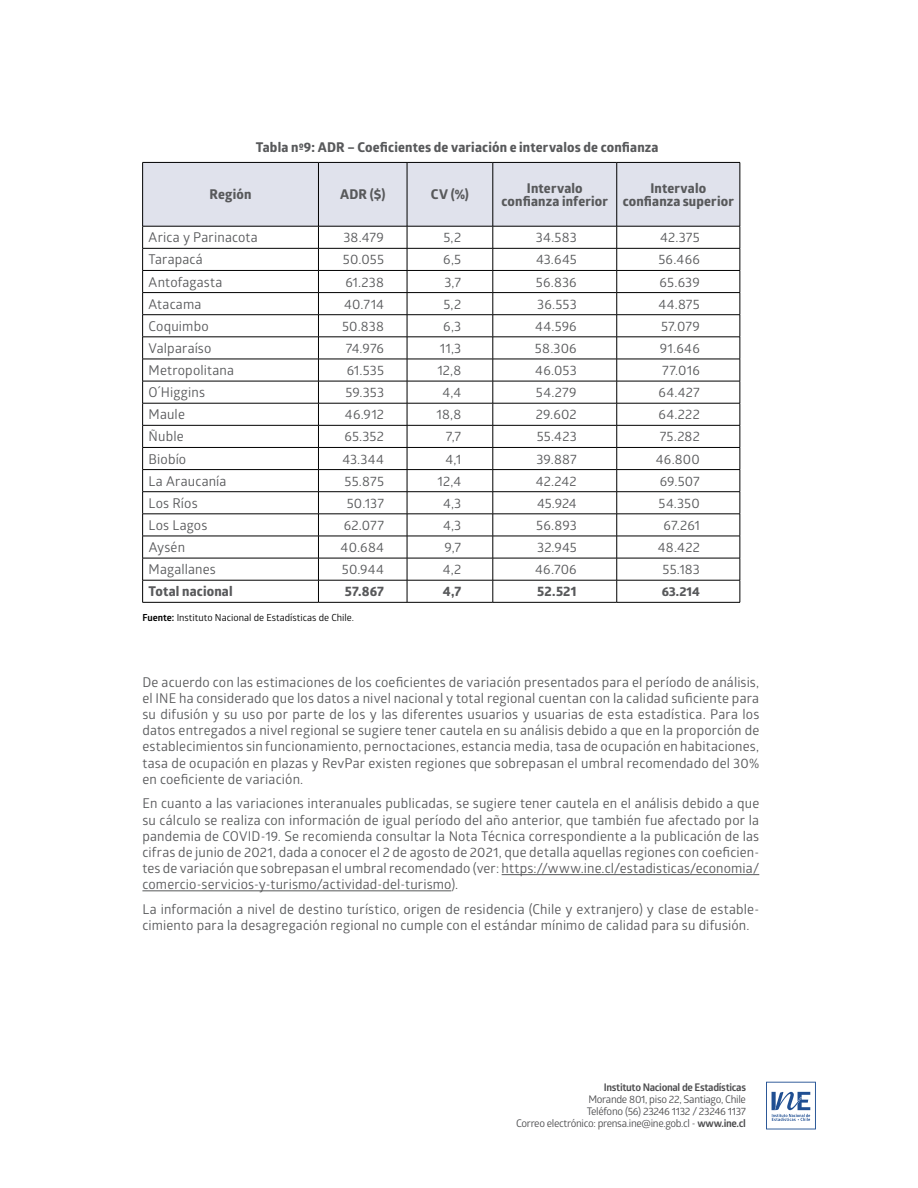
<style>
.page{position:relative;width:918px;height:1188px;background:#fff}
.page>*{position:absolute;margin:0;border:0;box-sizing:border-box;transform-origin:0 0}
.t1{font:13.5px/16.2px "Glober";letter-spacing:.01em;color:#58595b;text-align:justify}
.t2{font:700 13.5px/13.5px "Globerx";letter-spacing:.015em;color:#58595b;text-align:center}
.t3{font:700 12.75px "Globerx";color:#58595b}
.t4{font:10.5px/12px "Glober";letter-spacing:-.03em;color:#4d4d4f;text-align:right}
.t5{font:700 10.5px "Glober";letter-spacing:-.03em;color:#4d4d4f}
.t6{font:9.75px "Glober";color:#000}
.s1{font-weight:700}
</style>
<div class="page">
<svg style="left:766px;top:1082px;width:50px;height:47px"></svg>
<hr style="left:502px;top:874px;width:257px;height:1px;background:#58595b">
<hr style="left:142px;top:891px;width:309px;height:1px;background:#58595b">
<svg style="left:142px;top:162px;width:599px;height:440px"></svg>
<hr style="left:142px;top:602px;width:176px;height:1px;background:#000">
<hr style="left:318px;top:602px;width:89px;height:1px;background:#000">
<hr style="left:407px;top:602px;width:86px;height:1px;background:#000">
<hr style="left:493px;top:602px;width:124px;height:1px;background:#000">
<hr style="left:617px;top:602px;width:123px;height:1px;background:#000">
<hr style="left:142px;top:162px;width:176px;height:1px;background:#000">
<hr style="left:142px;top:163px;width:1px;height:63px;background:#000">
<hr style="left:142px;top:226px;width:176px;height:1px;background:#000">
<hr style="left:318px;top:162px;width:89px;height:1px;background:#000">
<hr style="left:318px;top:163px;width:1px;height:63px;background:#000">
<hr style="left:318px;top:226px;width:89px;height:1px;background:#000">
<hr style="left:407px;top:162px;width:86px;height:1px;background:#000">
<hr style="left:407px;top:163px;width:1px;height:63px;background:#000">
<hr style="left:407px;top:226px;width:86px;height:1px;background:#000">
<hr style="left:493px;top:162px;width:124px;height:1px;background:#000">
<hr style="left:493px;top:163px;width:1px;height:63px;background:#000">
<hr style="left:493px;top:226px;width:124px;height:1px;background:#000">
<hr style="left:617px;top:162px;width:123px;height:1px;background:#000">
<hr style="left:616px;top:163px;width:1px;height:63px;background:#000">
<hr style="left:740px;top:163px;width:1px;height:63px;background:#000">
<hr style="left:617px;top:226px;width:123px;height:1px;background:#000">
<p class="t2" style="left:256px;top:140px;width:404px">Tabla nº9: ADR – Coeficientes de variación e intervalos de confianza</p>
<p class="t2" style="left:210px;top:188px;width:43px">Región</p>
<p class="t2" style="left:340px;top:188px;width:47px">ADR ($)</p>
<p class="t2" style="left:431px;top:188px;width:40px">CV (%)</p>
<p class="t2" style="left:502px;top:181px;width:108px">Intervalo confianza inferior</p>
<p class="t2" style="left:623px;top:181px;width:113px">Intervalo confianza superior</p>
<p class="t1" style="left:149px;top:229px;width:111px">Arica y Parinacota</p>
<p class="t1" style="left:343px;top:229px;width:42px">38.479</p>
<p class="t1" style="left:443px;top:229px;width:19px">5,2</p>
<p class="t1" style="left:536px;top:229px;width:42px">34.583</p>
<p class="t1" style="left:660px;top:229px;width:41px">42.375</p>
<p class="t1" style="left:149px;top:251px;width:56px">Tarapacá</p>
<p class="t1" style="left:343px;top:251px;width:43px">50.055</p>
<p class="t1" style="left:443px;top:251px;width:19px">6,5</p>
<p class="t1" style="left:536px;top:251px;width:42px">43.645</p>
<p class="t1" style="left:658px;top:251px;width:43px">56.466</p>
<p class="t1" style="left:149px;top:273px;width:75px">Antofagasta</p>
<p class="t1" style="left:345px;top:273px;width:40px">61.238</p>
<p class="t1" style="left:444px;top:273px;width:18px">3,7</p>
<p class="t1" style="left:536px;top:273px;width:42px">56.836</p>
<p class="t1" style="left:660px;top:273px;width:42px">65.639</p>
<p class="t1" style="left:149px;top:295px;width:54px">Atacama</p>
<p class="t1" style="left:344px;top:295px;width:41px">40.714</p>
<p class="t1" style="left:443px;top:295px;width:19px">5,2</p>
<p class="t1" style="left:537px;top:295px;width:41px">36.553</p>
<p class="t1" style="left:658px;top:295px;width:43px">44.875</p>
<p class="t1" style="left:149px;top:317px;width:62px">Coquimbo</p>
<p class="t1" style="left:342px;top:317px;width:43px">50.838</p>
<p class="t1" style="left:443px;top:317px;width:19px">6,3</p>
<p class="t1" style="left:535px;top:317px;width:43px">44.596</p>
<p class="t1" style="left:661px;top:317px;width:40px">57.079</p>
<p class="t1" style="left:149px;top:340px;width:64px">Valparaíso</p>
<p class="t1" style="left:346px;top:340px;width:40px">74.976</p>
<p class="t1" style="left:440px;top:340px;width:23px">11,3</p>
<p class="t1" style="left:535px;top:340px;width:43px">58.306</p>
<p class="t1" style="left:660px;top:340px;width:42px">91.646</p>
<p class="t1" style="left:149px;top:362px;width:87px">Metropolitana</p>
<p class="t1" style="left:347px;top:362px;width:39px">61.535</p>
<p class="t1" style="left:437px;top:362px;width:25px">12,8</p>
<p class="t1" style="left:535px;top:362px;width:43px">46.053</p>
<p class="t1" style="left:662px;top:362px;width:39px">77.016</p>
<p class="t1" style="left:149px;top:384px;width:58px">O´Higgins</p>
<p class="t1" style="left:345px;top:384px;width:40px">59.353</p>
<p class="t1" style="left:442px;top:384px;width:20px">4,4</p>
<p class="t1" style="left:536px;top:384px;width:42px">54.279</p>
<p class="t1" style="left:659px;top:384px;width:43px">64.427</p>
<p class="t1" style="left:149px;top:406px;width:38px">Maule</p>
<p class="t1" style="left:345px;top:406px;width:41px">46.912</p>
<p class="t1" style="left:437px;top:406px;width:26px">18,8</p>
<p class="t1" style="left:536px;top:406px;width:42px">29.602</p>
<p class="t1" style="left:659px;top:406px;width:43px">64.222</p>
<p class="t1" style="left:149px;top:428px;width:37px">Ñuble</p>
<p class="t1" style="left:344px;top:428px;width:41px">65.352</p>
<p class="t1" style="left:446px;top:428px;width:17px">7,7</p>
<p class="t1" style="left:537px;top:428px;width:42px">55.423</p>
<p class="t1" style="left:660px;top:428px;width:42px">75.282</p>
<p class="t1" style="left:149px;top:450px;width:39px">Biobío</p>
<p class="t1" style="left:342px;top:450px;width:43px">43.344</p>
<p class="t1" style="left:446px;top:450px;width:17px">4,1</p>
<p class="t1" style="left:536px;top:450px;width:42px">39.887</p>
<p class="t1" style="left:656px;top:450px;width:46px">46.800</p>
<p class="t1" style="left:149px;top:472px;width:79px">La Araucanía</p>
<p class="t1" style="left:345px;top:472px;width:41px">55.875</p>
<p class="t1" style="left:438px;top:472px;width:25px">12,4</p>
<p class="t1" style="left:536px;top:472px;width:42px">42.242</p>
<p class="t1" style="left:660px;top:472px;width:42px">69.507</p>
<p class="t1" style="left:149px;top:494px;width:51px">Los Ríos</p>
<p class="t1" style="left:347px;top:494px;width:39px">50.137</p>
<p class="t1" style="left:443px;top:494px;width:20px">4,3</p>
<p class="t1" style="left:537px;top:494px;width:41px">45.924</p>
<p class="t1" style="left:659px;top:494px;width:43px">54.350</p>
<p class="t1" style="left:149px;top:517px;width:60px">Los Lagos</p>
<p class="t1" style="left:344px;top:517px;width:42px">62.077</p>
<p class="t1" style="left:443px;top:517px;width:20px">4,3</p>
<p class="t1" style="left:536px;top:517px;width:42px">56.893</p>
<p class="t1" style="left:664px;top:517px;width:38px">67.261</p>
<p class="t1" style="left:149px;top:539px;width:38px">Aysén</p>
<p class="t1" style="left:341px;top:539px;width:45px">40.684</p>
<p class="t1" style="left:445px;top:539px;width:18px">9,7</p>
<p class="t1" style="left:537px;top:539px;width:41px">32.945</p>
<p class="t1" style="left:658px;top:539px;width:44px">48.422</p>
<p class="t1" style="left:149px;top:561px;width:69px">Magallanes</p>
<p class="t1" style="left:342px;top:561px;width:44px">50.944</p>
<p class="t1" style="left:443px;top:561px;width:20px">4,2</p>
<p class="t1" style="left:535px;top:561px;width:43px">46.706</p>
<p class="t1" style="left:663px;top:561px;width:39px">55.183</p>
<p class="t2" style="left:149px;top:585px;width:85px">Total nacional</p>
<p class="t2" style="left:345px;top:585px;width:41px">57.867</p>
<p class="t2" style="left:443px;top:585px;width:20px">4,7</p>
<p class="t2" style="left:537px;top:585px;width:41px">52.521</p>
<p class="t3" style="left:662px;top:582px;width:40px">63.214</p>
<p class="t6" style="left:142px;top:611px;width:213px"><span class="s1">Fuente:</span> Instituto Nacional de Estadísticas de Chile.</p>
<p class="t1" style="left:142px;top:673px;width:618px">De acuerdo con las estimaciones de los coeficientes de variación presentados para el período de análisis, el INE ha considerado que los datos a nivel nacional y total regional cuentan con la calidad suficiente para su difusión y su uso por parte de los y las diferentes usuarios y usuarias de esta estadística. Para los datos entregados a nivel regional se sugiere tener cautela en su análisis debido a que en la proporción de establecimientos sin funcionamiento, pernoctaciones, estancia media, tasa de ocupación en habitaciones, tasa de ocupación en plazas y RevPar existen regiones que sobrepasan el umbral recomendado del 30% en coeficiente de variación.</p>
<p class="t1" style="left:142px;top:795px;width:618px">En cuanto a las variaciones interanuales publicadas, se sugiere tener cautela en el análisis debido a que su cálculo se realiza con información de igual período del año anterior, que también fue afectado por la pandemia de COVID-19. Se recomienda consultar la Nota Técnica correspondiente a la publicación de las cifras de junio de 2021, dada a conocer el 2 de agosto de 2021, que detalla aquellas regiones con coeficien&shy;tes de variación que sobrepasan el umbral recomendado (ver: https://www.ine.cl/estadisticas/economia/ comercio-servicios-y-turismo/actividad-del-turismo).</p>
<p class="t1" style="left:142px;top:901px;width:618px">La información a nivel de destino turístico, origen de residencia (Chile y extranjero) y clase de estable&shy;cimiento para la desagregación regional no cumple con el estándar mínimo de calidad para su difusión.</p>
<p class="t5" style="left:604px;top:1080px;width:144px">Instituto Nacional de Estadísticas</p>
<p class="t4" style="left:516px;top:1093px;width:232px">Morande 801, piso 22, Santiago, Chile<br>Teléfono (56) 23246 1132 / 23246 1137<br>Correo electrónico: prensa.ine@ine.gob.cl - <span class="s1">www.ine.cl</span></p>
</div>
